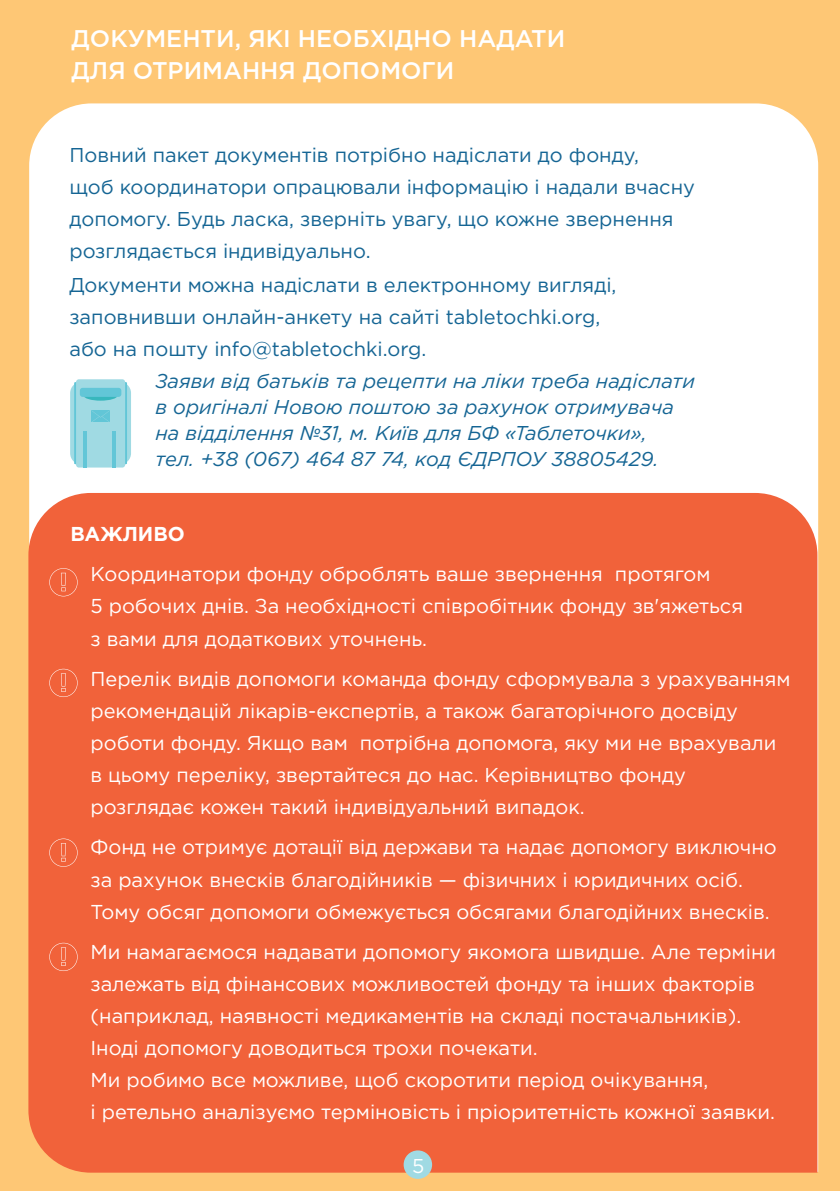
<style>
.page{position:relative;width:840px;height:1191px;background:#fff}
.page>*{position:absolute;margin:0;border:0;box-sizing:border-box;transform-origin:0 0}
.t1{font:500 24px/32px "Gotham Pro";color:#fff}
.t2{font:20px/32.2px "Gotham Pro";color:#fff}
.t3{font:20px/32px "Gotham Pro";color:#156594}
.t4{font:italic 20px/26px "Gotham Pro";color:#156594}
.t5{font:700 20px "Gotham Pro";color:#fff}
</style>
<div class="page">
<div style="left:0;top:0;width:839px;height:1191px;background:#fec775"></div>
<div style="left:29px;top:103px;width:788px;height:390px;background:#fff"></div>
<div style="left:28px;top:493px;width:789px;height:679px;background:#f1623a"></div>
<svg style="left:49px;top:568px;width:29px;height:28px"></svg>
<svg style="left:49px;top:669px;width:29px;height:28px"></svg>
<svg style="left:49px;top:838px;width:29px;height:28px"></svg>
<svg style="left:49px;top:942px;width:29px;height:29px"></svg>
<div style="left:70px;top:382px;width:61px;height:82px;background:#a0dae3;border-radius:11px"></div>
<div style="left:76px;top:379px;width:49px;height:88px;background:#a0dae3;border-radius:3px"></div>
<hr style="left:84px;top:431px;width:3px;height:36px;background:#62c6d7">
<hr style="left:113px;top:431px;width:3px;height:36px;background:#62c6d7">
<svg style="left:74px;top:382px;width:53px;height:82px"></svg>
<div style="left:80px;top:388px;width:41px;height:9px;background:#62c6d7;border-radius:3px"></div>
<div style="left:403px;top:1150px;width:29px;height:28px;background:#a0dae3;border-radius:50%"></div>
<p class="t1" style="left:72px;top:21px;width:495px">ДОКУМЕНТИ, ЯКІ НЕОБХІДНО НАДАТИ<br>ДЛЯ ОТРИМАННЯ ДОПОМОГИ</p>
<p class="t3" style="left:69px;top:138px;width:626px">Повний пакет документів потрібно надіслати до фонду,<br>щоб координатори опрацювали інформацію і надали вчасну допомогу. Будь ласка, зверніть увагу, що кожне звернення розглядається індивідуально.</p>
<p class="t3" style="left:69px;top:268px;width:548px">Документи можна надіслати в електронному вигляді, заповнивши онлайн-анкету на сайті tabletochki.org, або на пошту info@tabletochki.org.</p>
<p class="t4" style="left:155px;top:367px;width:540px">Заяви від батьків та рецепти на ліки треба надіслати в оригіналі Новою поштою за рахунок отримувача на відділення №31, м. Київ для БФ «Таблеточки»,<br>тел. +38 (067) 464 87 74, код ЄДРПОУ 38805429.</p>
<p class="t5" style="left:70px;top:522px;width:116px">ВАЖЛИВО</p>
<p class="t2" style="left:90px;top:558px;width:653px">Координатори фонду оброблять ваше звернення протягом<br>5 робочих днів. За необхідності співробітник фонду зв'яжеться з вами для додаткових уточнень.</p>
<p class="t2" style="left:90px;top:662px;width:701px">Перелік видів допомоги команда фонду сформувала з урахуванням рекомендацій лікарів-експертів, а також багаторічного досвіду роботи фонду. Якщо вам потрібна допомога, яку ми не врахували в цьому переліку, звертайтеся до нас. Керівництво фонду розглядає кожен такий індивідуальний випадок.</p>
<p class="t2" style="left:90px;top:831px;width:687px">Фонд не отримує дотації від держави та надає допомогу виключно за рахунок внесків благодійників — фізичних і юридичних осіб.<br>Тому обсяг допомоги обмежується обсягами благодійних внесків.</p>
<p class="t2" style="left:90px;top:935px;width:686px">Ми намагаємося надавати допомогу якомога швидше. Але терміни залежать від фінансових можливостей фонду та інших факторів (наприклад, наявності медикаментів на складі постачальників).<br>Іноді допомогу доводиться трохи почекати.<br>Ми робимо все можливе, щоб скоротити період очікування,<br>і ретельно аналізуємо терміновість і пріоритетність кожної заявки.</p>
<p class="t2" style="left:412px;top:1149px;width:14px">5</p>
</div>
